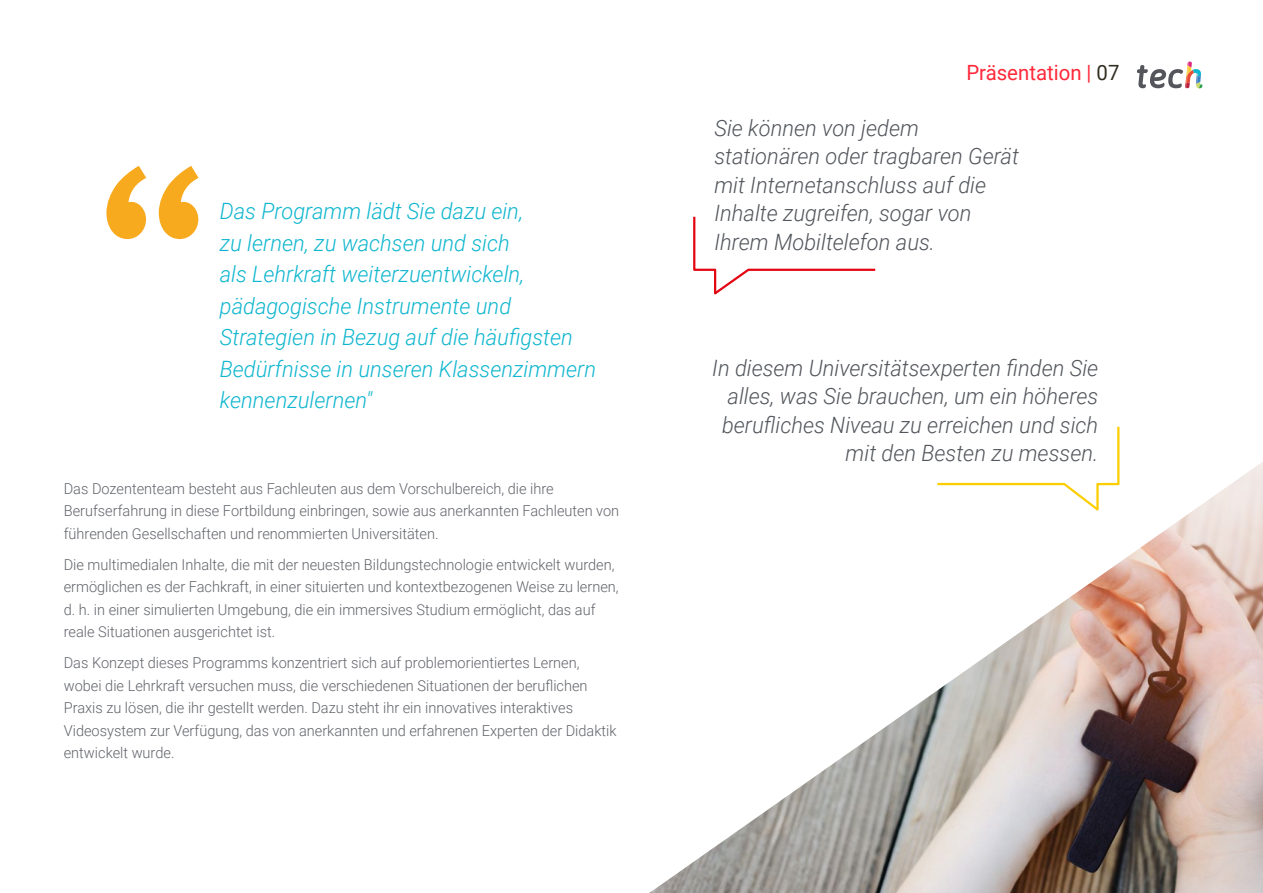
<style>
.page{position:relative;width:1263px;height:893px;background:#fff}
.page>*{position:absolute;margin:0;border:0;box-sizing:border-box;transform-origin:0 0}
.t1{font:italic 300 22.5px/28.5px "Roboto";color:#52555b;text-align:right}
.t2{font:italic 300 22.5px/31.5px "Roboto";color:#0fb6cf}
.t3{font:21px "Roboto";color:#ff293a}
.t4{font:300 15px/22.5px "Roboto";color:#61646a}
.s1{color:#312e20}
</style>
<div class="page">
<svg style="left:106px;top:166px;width:93px;height:73px"></svg>
<svg style="left:1117px;top:426px;width:3px;height:35px"></svg>
<svg style="left:693px;top:216px;width:183px;height:79px"></svg>
<img style="left:649px;top:461px;width:614px;height:432px">
<svg style="left:1137px;top:62px;width:65px;height:27px"></svg>
<h1 class="t2" style="left:220px;top:195px;width:378px">Das Programm lädt Sie dazu ein,<br>zu lernen, zu wachsen und sich<br>als Lehrkraft weiterzuentwickeln, pädagogische Instrumente und<br>Strategien in Bezug auf die häufigsten<br>Bedürfnisse in unseren Klassenzimmern kennenzulernen"</h1>
<p class="t4" style="left:64px;top:476px;width:557px">Das Dozententeam besteht aus Fachleuten aus dem Vorschulbereich, die ihre<br>Berufserfahrung in diese Fortbildung einbringen, sowie aus anerkannten Fachleuten von führenden Gesellschaften und renommierten Universitäten.</p>
<p class="t4" style="left:64px;top:552px;width:556px">Die multimedialen Inhalte, die mit der neuesten Bildungstechnologie entwickelt wurden, ermöglichen es der Fachkraft, in einer situierten und kontextbezogenen Weise zu lernen, d. h. in einer simulierten Umgebung, die ein immersives Studium ermöglicht, das auf reale Situationen ausgerichtet ist.</p>
<p class="t4" style="left:64px;top:651px;width:554px">Das Konzept dieses Programms konzentriert sich auf problemorientiertes Lernen, wobei die Lehrkraft versuchen muss, die verschiedenen Situationen der beruflichen Praxis zu lösen, die ihr gestellt werden. Dazu steht ihr ein innovatives interaktives Videosystem zur Verfügung, das von anerkannten und erfahrenen Experten der Didaktik entwickelt wurde.</p>
<h2 class="t3" style="left:966px;top:57px;width:155px">Präsentation | <span class="s1">07</span></h2>
<h1 class="t1" style="left:714px;top:113px;width:306px;text-align:left">Sie können von jedem stationären oder tragbaren Gerät mit Internetanschluss auf die<br>Inhalte zugreifen, sogar von<br>Ihrem Mobiltelefon aus.</h1>
<h1 class="t1" style="left:712px;top:352px;width:387px">In diesem Universitätsexperten finden Sie alles, was Sie brauchen, um ein höheres berufliches Niveau zu erreichen und sich mit den Besten zu messen.</h1>
</div>
